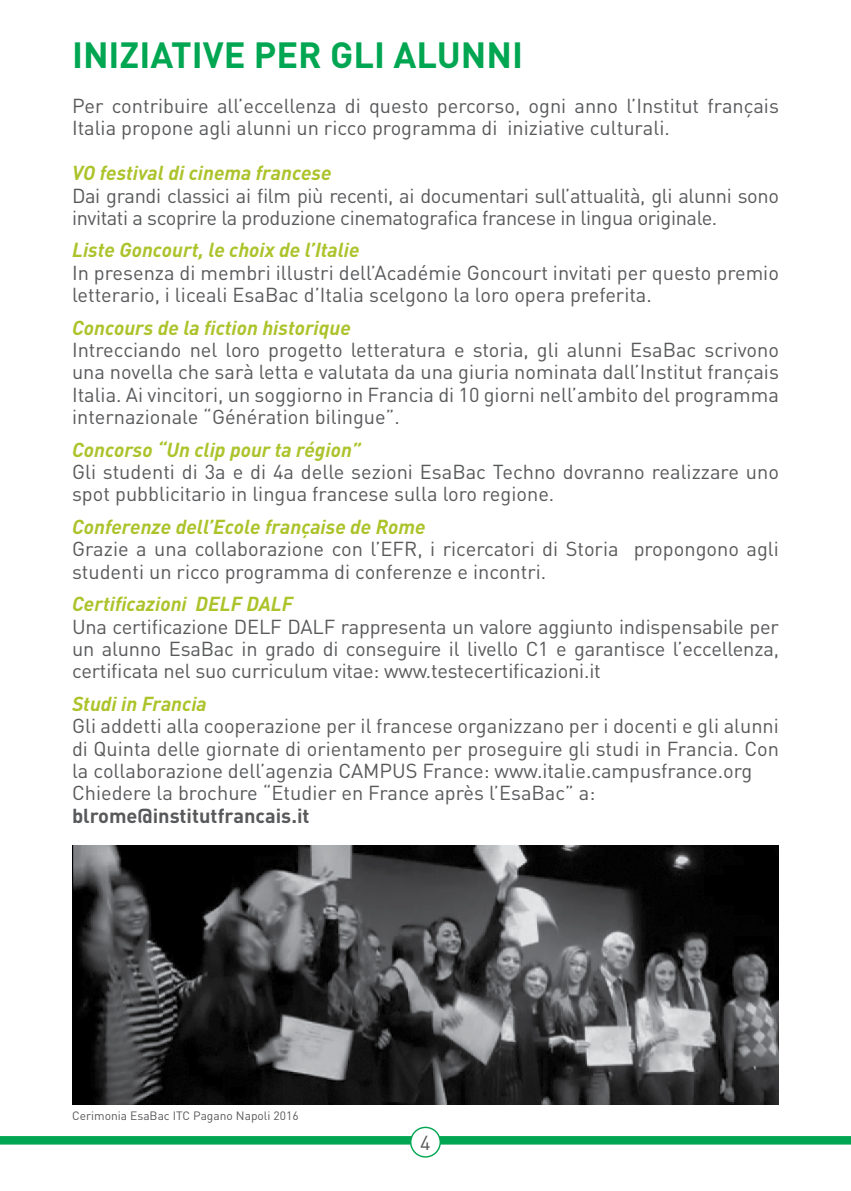
<style>
.page{position:relative;width:851px;height:1191px;background:#fff}
.page>*{position:absolute;margin:0;border:0;box-sizing:border-box;transform-origin:0 0}
.t1{font:700 36px "DIN";color:#00a651}
.t2{font:20px/22.4px "DIN";color:#58595b}
.t3{font:italic 700 20px "DIN";color:#adc32b}
.t4{font:20px/22.4px "DIN";letter-spacing:-.02em;color:#58595b}
.t5{font:700 20px "DIN";color:#58595b}
.t6{font:12px "DIN";color:#58595b}
</style>
<div class="page">
<svg style="left:0;top:845px;width:850px;height:303px"></svg>
<div style="left:410px;top:1127px;width:30px;height:29px;background:#fff;border-radius:50%"></div>
<div style="left:410px;top:1126px;width:31px;height:31px;border:1px solid #00a651;border-radius:50%"></div>
<img style="left:72px;top:845px;width:706px;height:259px">
<h1 class="t1" style="left:72px;top:32px;width:452px">iniziative per gli alunni</h1>
<p class="t2" style="left:72px;top:94px;width:708px">Per contribuire all’eccellenza di questo percorso, ogni anno l’Institut français<br>Italia propone agli alunni un ricco programma di iniziative culturali.</p>
<p class="t3" style="left:72px;top:160px;width:261px">VO festival di cinema francese</p>
<p class="t4" style="left:72px;top:184px;width:708px">Dai grandi classici ai film più recenti, ai documentari sull’attualità, gli alunni sono invitati a scoprire la produzione cinematografica francese in lingua originale.</p>
<p class="t3" style="left:72px;top:237px;width:289px">Liste Goncourt, le choix de l’Italie</p>
<p class="t2" style="left:72px;top:261px;width:708px">In presenza di membri illustri dell’Académie Goncourt invitati per questo premio letterario, i liceali EsaBac d’Italia scelgono la loro opera preferita.</p>
<p class="t3" style="left:72px;top:314px;width:280px">Concours de la fiction historique</p>
<p class="t2" style="left:72px;top:338px;width:708px;text-align:justify">Intrecciando nel loro progetto letteratura e storia, gli alunni EsaBac scrivono una novella che sarà letta e valutata da una giuria nominata dall’Institut français Italia. Ai vincitori, un soggiorno in Francia di 10 giorni nell’ambito del programma internazionale “Génération bilingue”.</p>
<p class="t3" style="left:72px;top:436px;width:290px">Concorso “Un clip pour ta région”</p>
<p class="t2" style="left:72px;top:460px;width:708px">Gli studenti di 3a e di 4a delle sezioni EsaBac Techno dovranno realizzare uno spot pubblicitario in lingua francese sulla loro regione.</p>
<p class="t3" style="left:72px;top:514px;width:355px">Conferenze dell’Ecole française de Rome</p>
<p class="t2" style="left:72px;top:537px;width:708px">Grazie a una collaborazione con l’EFR, i ricercatori di Storia propongono agli studenti un ricco programma di conferenze e incontri.</p>
<p class="t3" style="left:72px;top:591px;width:222px">Certificazioni DELF DALF</p>
<p class="t2" style="left:72px;top:615px;width:708px;text-align:justify">Una certificazione DELF DALF rappresenta un valore aggiunto indispensabile per un alunno EsaBac in grado di conseguire il livello C1 e garantisce l’eccellenza, certificata nel suo curriculum vitae: www.testecertificazioni.it</p>
<p class="t3" style="left:72px;top:690px;width:136px">Studi in Francia</p>
<p class="t2" style="left:72px;top:714px;width:708px">Gli addetti alla cooperazione per il francese organizzano per i docenti e gli alunni di Quinta delle giornate di orientamento per proseguire gli studi in Francia. Con la collaborazione dell’agenzia CAMPUS France: www.italie.campusfrance.org Chiedere la brochure “Etudier en France après l’EsaBac” a:</p>
<p class="t5" style="left:72px;top:802px;width:239px">blrome@institutfrancais.it</p>
<p class="t6" style="left:72px;top:1108px;width:228px">Cerimonia EsaBac ITC Pagano Napoli 2016</p>
<p class="t2" style="left:420px;top:1131px;width:12px">4</p>
</div>
